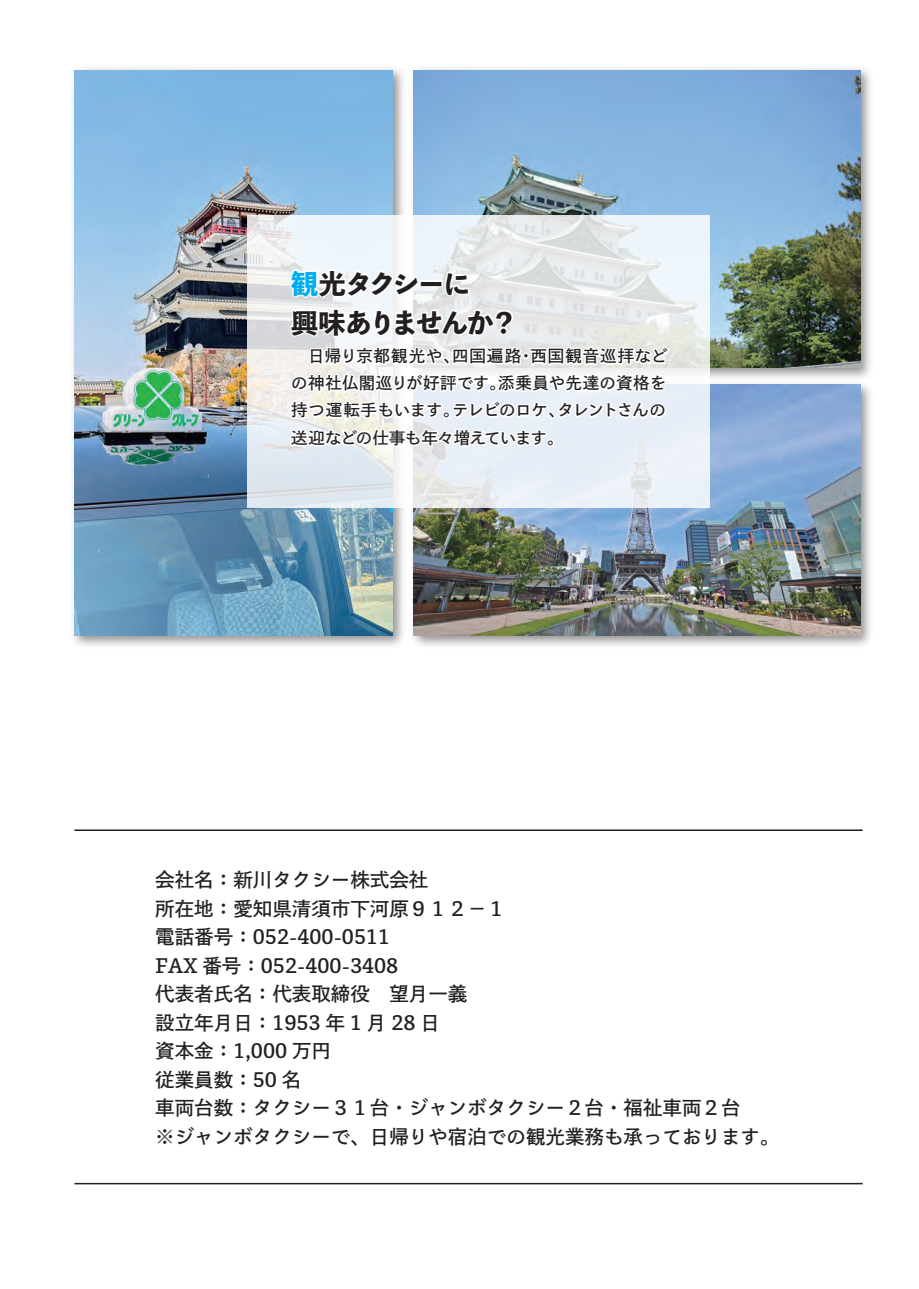
<style>
.page{position:relative;width:919px;height:1289px;background:#fff}
.page>*{position:absolute;margin:0;border:0;box-sizing:border-box;transform-origin:0 0}
.t1{font:800 27px/39px "Toppan Bunkyu Midashi Gothic Std N";letter-spacing:-.055em;color:#231f20}
.t2{font:19.5px/28.5px "Toppan Bunkyu Gothic Pr 6 N DB";color:#231f20}
.t3{font:16.5px/27.3px "Toppan Bunkyu Gothic Pr 6 N DB";letter-spacing:-.02em;color:#231f20;text-align:justify}
.s1{color:#00aeef}
</style>
<div class="page">
<img style="left:73px;top:68px;width:798px;height:578px">
<img style="left:74px;top:70px;width:318px;height:565px">
<img style="left:413px;top:70px;width:447px;height:298px">
<img style="left:413px;top:384px;width:447px;height:251px">
<svg style="left:247px;top:215px;width:463px;height:292px;background:#e8edf1"></svg>
<svg style="left:286px;top:267px;width:385px;height:183px"></svg>
<hr style="left:74px;top:829px;width:788px;height:2px;background:#231f20">
<hr style="left:74px;top:1182px;width:788px;height:2px;background:#231f20">
<h1 class="t1" style="left:291px;top:262px;width:228px"><span class="s1">観</span>光タクシーに<br>興味ありませんか？</h1>
<p class="t3" style="left:291px;top:343px;width:378px">　日帰り京都観光や、四国遍路・西国観音巡拝などの神社仏閣巡りが好評です。添乗員や先達の資格を持つ運転手もいます。テレビのロケ、タレントさんの送迎などの仕事も年々増えています。</p>
<p class="t2" style="left:155px;top:866px;width:625px">会社名：新川タクシー株式会社<br>所在地：愛知県清須市下河原９１２－１<br>電話番号：052-400-0511<br>FAX 番号：052-400-3408<br>代表者氏名：代表取締役　望月一義<br>設立年月日：1953 年 1 月 28 日<br>資本金：1,000 万円<br>従業員数：50 名<br>車両台数：タクシー３１台・ジャンボタクシー２台・福祉車両２台<br>※ジャンボタクシーで、日帰りや宿泊での観光業務も承っております。</p>
</div>
